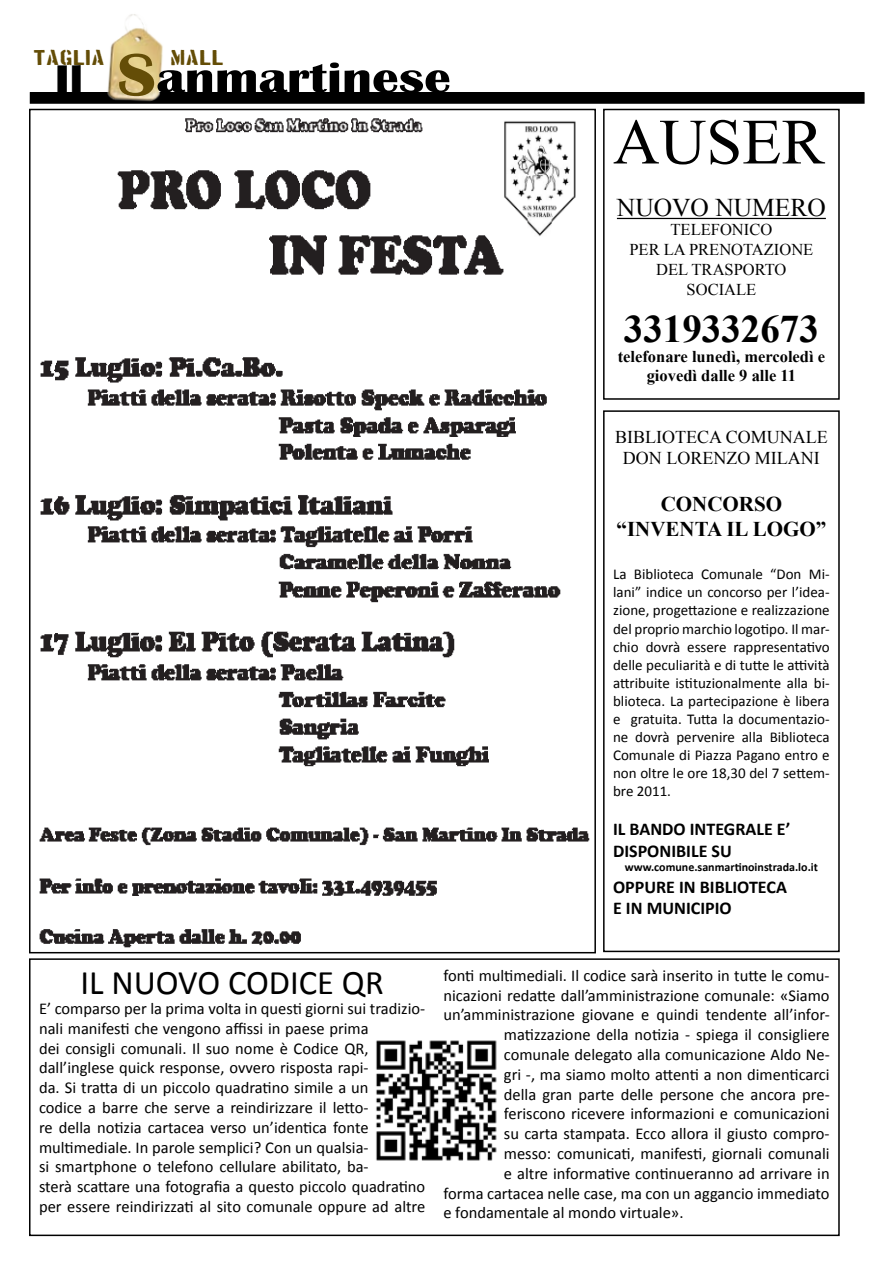
<style>
.page{position:relative;width:893px;height:1263px;background:#fff}
.page>*{position:absolute;margin:0;border:0;box-sizing:border-box;transform-origin:0 0}
.t1{font:64.5px "Times New Roman";color:#000}
.t2{font:700 61.8px "Britannic";color:#644d07;scale:1.15 1}
.t3{font:700 43.5px "Britannic";color:#000;scale:1.23 1}
.t4{font:700 39px "Times New Roman";color:#000}
.t5{font:34.5px "Calibri";color:#000}
.t6{font:25.5px "Times New Roman";color:#000}
.t7{font:700 21px/25.2px "Times New Roman";color:#000;text-align:center}
.t8{font:700 18px/21.6px "Calibri";color:#000}
.t9{font:18px/21.6px "Times New Roman";color:#000;text-align:center}
.t10{font:17.1px "Boston Traffic";color:#644d07;scale:1.33 1}
.t11{font:16.5px/19.8px "Calibri";color:#000}
.t12{font:16.5px/19.8px "Times New Roman";color:#000;text-align:center}
.t13{font:700 16.5px/19.8px "Times New Roman";color:#000;text-align:center}
.t14{font:15px/18px "Calibri";color:#000;text-align:justify}
.t15{font:700 12px "Calibri";color:#000}
.s1{font-size:39.6px}
</style>
<div class="page">
<div style="left:31px;top:93px;width:833px;height:10px;background:#000"></div>
<div style="left:30px;top:92px;width:835px;height:12px;border:2px solid #000"></div>
<img style="left:102px;top:14px;width:69px;height:90px">
<img style="left:39px;top:118px;width:551px;height:830px">
<div style="left:29px;top:958px;width:811px;height:278px;border:2px solid #000"></div>
<hr style="left:617px;top:218px;width:209px;height:1px;background:#000">
<div style="left:603px;top:109px;width:237px;height:291px;border:2px solid #000"></div>
<div style="left:603px;top:410px;width:237px;height:542px;border:2px solid #000"></div>
<img style="left:376px;top:1040px;width:121px;height:121px">
<p class="t10" style="left:34px;top:49px;width:55px">TAGLIA</p>
<p class="t10" style="left:172px;top:49px;width:41px">MALL</p>
<h2 class="t2" style="left:117px;top:40px;width:35px">S</h2>
<h3 class="t3" style="left:55px;top:53px;width:323px"><span class="s1">Il</span> anmartinese</h3>
<h1 class="t1" style="left:613px;top:99px;width:213px">AUSER</h1>
<h3 class="t6" style="left:617px;top:190px;width:210px">NUOVO NUMERO</h3>
<p class="t12" style="left:629px;top:220px;width:185px">TELEFONICO<br>PER LA PRENOTAZIONE<br>DEL TRASPORTO<br>SOCIALE</p>
<h3 class="t4" style="left:624px;top:302px;width:196px">3319332673</h3>
<p class="t13" style="left:618px;top:346px;width:209px">telefonare lunedì, mercoledì e giovedì dalle 9 alle 11</p>
<p class="t9" style="left:615px;top:426px;width:214px">BIBLIOTECA COMUNALE<br>DON LORENZO MILANI</p>
<p class="t7" style="left:617px;top:491px;width:211px">CONCORSO “INVENTA IL LOGO”</p>
<p class="t14" style="left:613px;top:565px;width:218px">La Biblioteca Comunale “Don Mi&shy;lani” indice un concorso per l’idea&shy;zione, progettazione e realizzazione del proprio marchio logotipo. Il mar&shy;chio dovrà essere rappresentativo delle peculiarità e di tutte le attività attribuite istituzionalmente alla bi&shy;blioteca. La partecipazione è libera e gratuita. Tutta la documentazio&shy;ne dovrà pervenire alla Biblioteca Comunale di Piazza Pagano entro e non oltre le ore 18,30 del 7 settem&shy;bre 2011.</p>
<p class="t8" style="left:613px;top:817px;width:179px">IL BANDO INTEGRALE E’<br>DISPONIBILE SU</p>
<p class="t15" style="left:625px;top:860px;width:195px">www.comune.sanmartinoinstrada.lo.it</p>
<p class="t8" style="left:613px;top:875px;width:175px">OPPURE IN BIBLIOTECA<br>E IN MUNICIPIO</p>
<h3 class="t5" style="left:80px;top:961px;width:305px">IL NUOVO CODICE QR</h3>
<p class="t11" style="left:39px;top:998px;width:388px">E’ comparso per la prima volta in questi giorni sui tradizio&shy;nali manifesti che vengono affissi in paese prima<br>dei consigli comunali. Il suo nome è Codice QR, dall’inglese quick response, ovvero risposta rapi-<br>da. Si tratta di un piccolo quadratino simile a un<br>codice a barre che serve a reindirizzare il letto-<br>re della notizia cartacea verso un’identica fonte multimediale. In parole semplici? Con un qualsia-<br>si smartphone o telefono cellulare abilitato, ba-<br>sterà scattare una fotografia a questo piccolo quadratino per essere reindirizzati al sito comunale oppure ad altre</p>
<p class="t11" style="left:443px;top:964px;width:388px">fonti multimediali. Il codice sarà inserito in tutte le comu-</p>
<p class="t11" style="left:443px;top:984px;width:388px">nicazioni redatte dall’amministrazione comunale: «Siamo</p>
<p class="t11" style="left:443px;top:1004px;width:388px">un’amministrazione giovane e quindi tendente all’infor-</p>
<p class="t11" style="left:504px;top:1024px;width:327px">matizzazione della notizia - spiega il consigliere</p>
<p class="t11" style="left:504px;top:1044px;width:327px">comunale delegato alla comunicazione Aldo Ne-</p>
<p class="t11" style="left:504px;top:1063px;width:327px">gri -, ma siamo molto attenti a non dimenticarci</p>
<p class="t11" style="left:504px;top:1083px;width:327px">della gran parte delle persone che ancora pre-</p>
<p class="t11" style="left:504px;top:1103px;width:327px">feriscono ricevere informazioni e comunicazioni</p>
<p class="t11" style="left:504px;top:1123px;width:327px">su carta stampata. Ecco allora il giusto compro-</p>
<p class="t11" style="left:504px;top:1143px;width:327px">messo: comunicati, manifesti, giornali comunali</p>
<p class="t11" style="left:504px;top:1162px;width:327px">e altre informative continueranno ad arrivare in</p>
<p class="t11" style="left:443px;top:1182px;width:388px">forma cartacea nelle case, ma con un aggancio immediato</p>
<p class="t11" style="left:443px;top:1202px;width:242px">e fondamentale al mondo virtuale».</p>
</div>
